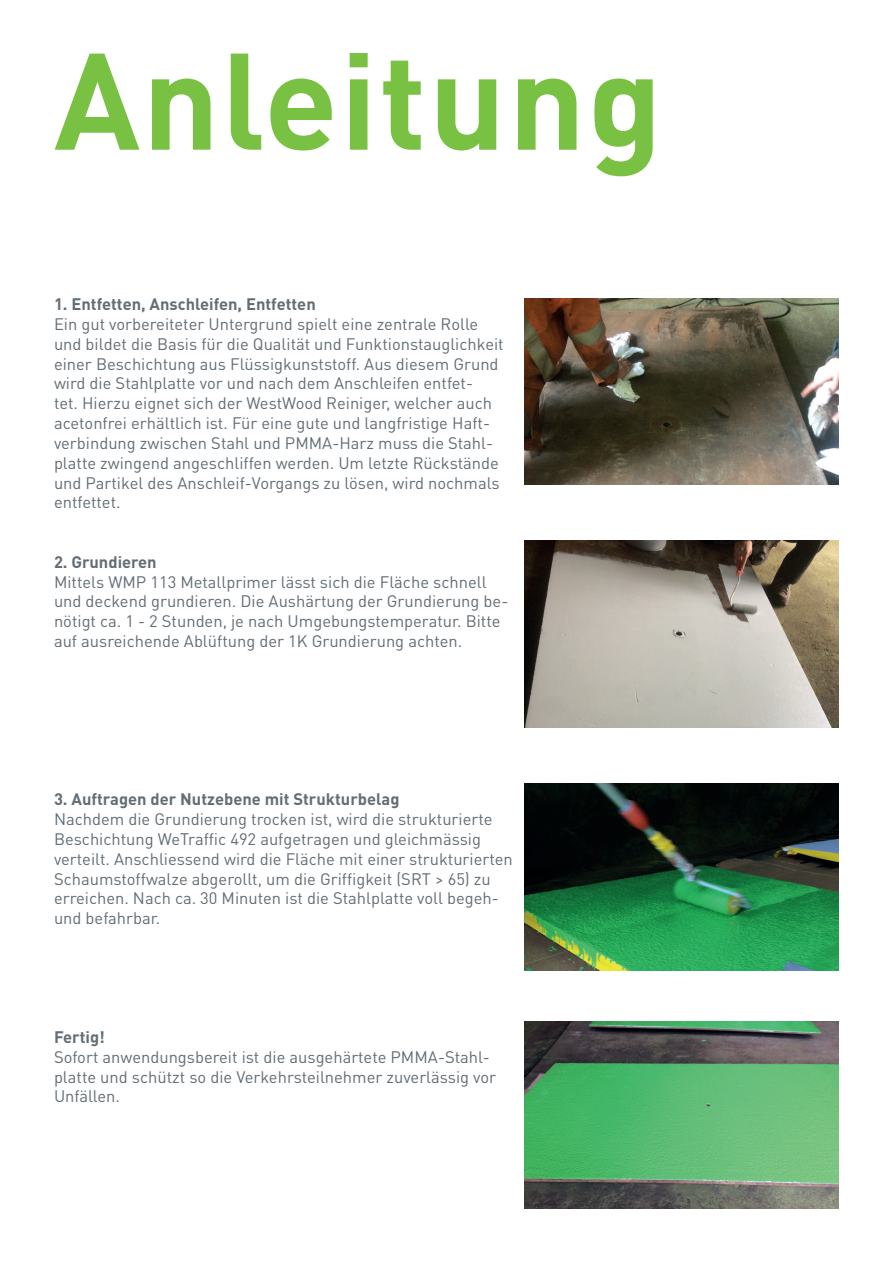
<style>
.page{position:relative;width:893px;height:1263px;background:#fff}
.page>*{position:absolute;margin:0;border:0;box-sizing:border-box;transform-origin:0 0}
.t1{font:700 135px "DIN Pro";letter-spacing:.015em;color:#79c142}
.t2{font:16.5px/19.8px "DIN Pro";color:#626d75}
.t3{font:700 16.5px "DIN Pro";color:#626d75}
</style>
<div class="page">
<img style="left:524px;top:298px;width:315px;height:187px">
<img style="left:524px;top:541px;width:315px;height:187px">
<img style="left:524px;top:784px;width:315px;height:187px">
<img style="left:524px;top:1022px;width:315px;height:187px">
<h1 class="t1" style="left:54px;top:9px;width:610px">Anleitung</h1>
<p class="t3" style="left:54px;top:293px;width:263px">1. Entfetten, Anschleifen, Entfetten</p>
<p class="t2" style="left:54px;top:314px;width:451px">Ein gut vorbereiteter Untergrund spielt eine zentrale Rolle und bildet die Basis für die Qualität und Funktionstauglichkeit einer Beschichtung aus Flüssigkunststoff. Aus diesem Grund wird die Stahlplatte vor und nach dem Anschleifen entfet-<br>tet. Hierzu eignet sich der WestWood Reiniger, welcher auch acetonfrei erhältlich ist. Für eine gute und langfristige Haft&shy;verbindung zwischen Stahl und PMMA-Harz muss die Stahl&shy;platte zwingend angeschliffen werden. Um letzte Rückstände und Partikel des Anschleif-Vorgangs zu lösen, wird nochmals entfettet.</p>
<p class="t3" style="left:54px;top:550px;width:104px">2. Grundieren</p>
<p class="t2" style="left:54px;top:571px;width:456px">Mittels WMP 113 Metallprimer lässt sich die Fläche schnell und deckend grundieren. Die Aushärtung der Grundierung be&shy;nötigt ca. 1 - 2 Stunden, je nach Umgebungstemperatur. Bitte auf ausreichende Ablüftung der 1K Grundierung achten.</p>
<p class="t3" style="left:54px;top:788px;width:347px">3. Auftragen der Nutzebene mit Strukturbelag</p>
<p class="t2" style="left:54px;top:809px;width:460px">Nachdem die Grundierung trocken ist, wird die strukturierte Beschichtung WeTraffic 492 aufgetragen und gleichmässig verteilt. Anschliessend wird die Fläche mit einer strukturierten Schaumstoffwalze abgerollt, um die Griffigkeit (SRT &gt; 65) zu erreichen. Nach ca. 30 Minuten ist die Stahlplatte voll begeh&shy;und befahrbar.</p>
<p class="t3" style="left:54px;top:1026px;width:52px">Fertig!</p>
<p class="t2" style="left:54px;top:1046px;width:444px">Sofort anwendungsbereit ist die ausgehärtete PMMA-Stahl&shy;platte und schützt so die Verkehrsteilnehmer zuverlässig vor<br>Unfällen.</p>
</div>
